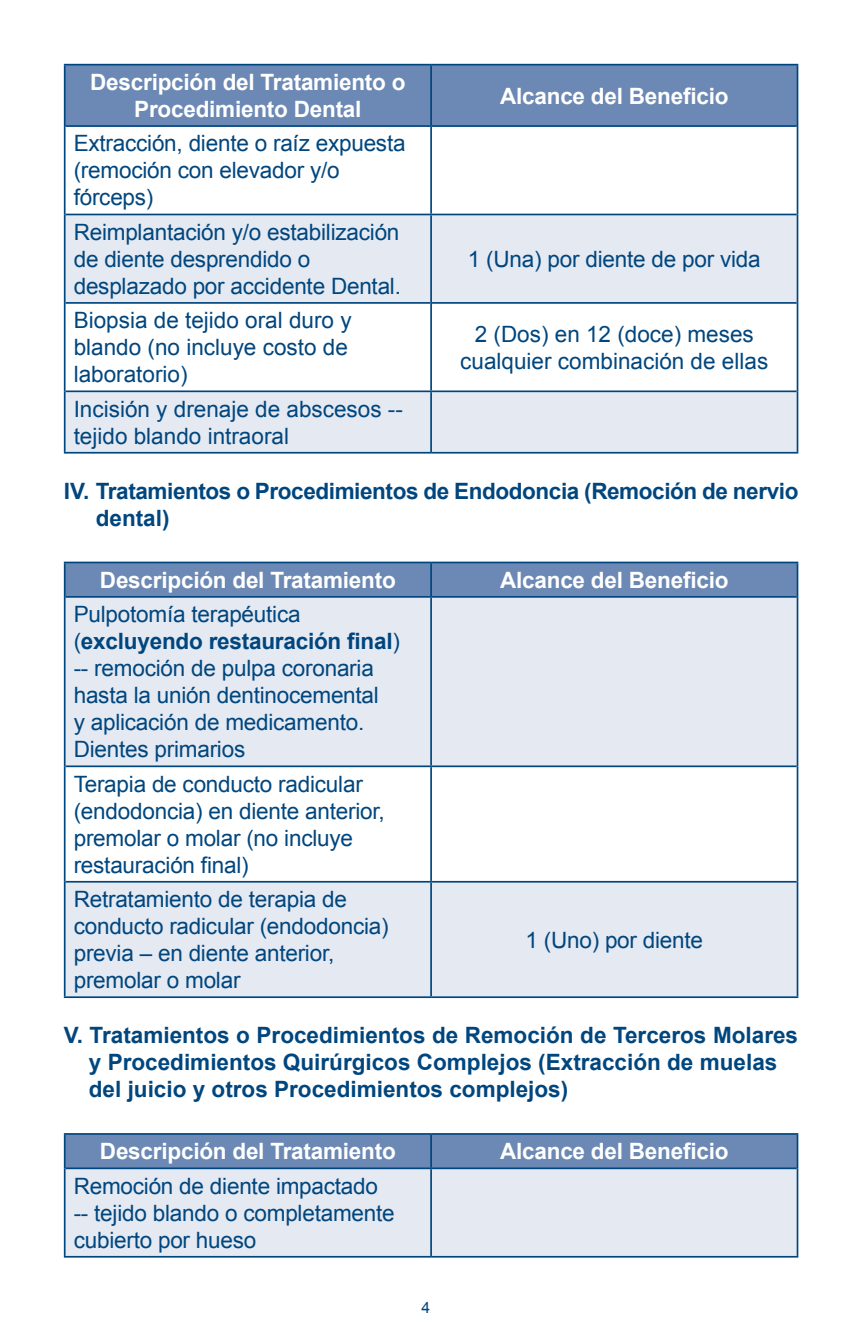
<style>
.page{position:relative;width:862px;height:1340px;background:#fff}
.page>*{position:absolute;margin:0;border:0;box-sizing:border-box;transform-origin:0 0}
.numeros{font:22.5px/27px "Arial";letter-spacing:-.01em;color:#00467e}
.numeros-2{font:700 22.5px/27px "Arial";letter-spacing:-.01em;color:#fff;text-align:center}
.texto{font:700 22.5px/27px "Arial";color:#00467e}
.texto-2{font:700 22.5px/27px "Arial";letter-spacing:-.02em;color:#00467e}
.t1{font:15.75px "Arial";color:#00467e}
.s1{font-weight:700}
</style>
<div class="page">
<div style="left:65px;top:65px;width:731px;height:60px;background:#6b89b4"></div>
<svg style="left:65px;top:215px;width:731px;height:237px;fill:#e5e9f2"></svg>
<hr style="left:64px;top:126px;width:1px;height:88px;background:#00467e">
<hr style="left:430px;top:127px;width:1px;height:87px;background:#00467e">
<hr style="left:796px;top:126px;width:1px;height:88px;background:#00467e">
<hr style="left:65px;top:214px;width:366px;height:1px;background:#00467e">
<hr style="left:431px;top:214px;width:365px;height:1px;background:#00467e">
<hr style="left:64px;top:65px;width:1px;height:61px;background:#00467e">
<hr style="left:64px;top:64px;width:367px;height:1px;background:#00467e">
<hr style="left:65px;top:125px;width:366px;height:2px;background:#00467e">
<hr style="left:64px;top:303px;width:1px;height:88px;background:#00467e">
<hr style="left:431px;top:64px;width:366px;height:1px;background:#00467e">
<hr style="left:431px;top:125px;width:365px;height:2px;background:#00467e">
<hr style="left:430px;top:65px;width:1px;height:60px;background:#00467e">
<hr style="left:65px;top:302px;width:365px;height:2px;background:#00467e">
<hr style="left:796px;top:65px;width:1px;height:61px;background:#00467e">
<hr style="left:431px;top:302px;width:365px;height:2px;background:#00467e">
<hr style="left:430px;top:303px;width:1px;height:87px;background:#00467e">
<hr style="left:796px;top:303px;width:1px;height:88px;background:#00467e">
<hr style="left:65px;top:390px;width:366px;height:2px;background:#00467e">
<hr style="left:431px;top:390px;width:365px;height:2px;background:#00467e">
<hr style="left:64px;top:214px;width:1px;height:89px;background:#00467e">
<hr style="left:64px;top:391px;width:1px;height:61px;background:#00467e">
<hr style="left:430px;top:215px;width:1px;height:88px;background:#00467e">
<hr style="left:430px;top:392px;width:1px;height:60px;background:#00467e">
<hr style="left:796px;top:214px;width:1px;height:89px;background:#00467e">
<hr style="left:796px;top:391px;width:1px;height:61px;background:#00467e">
<hr style="left:64px;top:452px;width:367px;height:1px;background:#00467e">
<hr style="left:431px;top:452px;width:366px;height:1px;background:#00467e">
<div style="left:65px;top:563px;width:731px;height:33px;background:#6b89b4"></div>
<svg style="left:65px;top:597px;width:731px;height:399px;fill:#e5e9f2"></svg>
<hr style="left:64px;top:563px;width:1px;height:34px;background:#00467e">
<hr style="left:64px;top:561px;width:367px;height:2px;background:#00467e">
<hr style="left:431px;top:561px;width:366px;height:2px;background:#00467e">
<hr style="left:430px;top:563px;width:1px;height:33px;background:#00467e">
<hr style="left:796px;top:563px;width:1px;height:34px;background:#00467e">
<hr style="left:64px;top:597px;width:1px;height:169px;background:#00467e">
<hr style="left:64px;top:881px;width:1px;height:115px;background:#00467e">
<hr style="left:65px;top:596px;width:366px;height:1px;background:#00467e">
<hr style="left:431px;top:596px;width:365px;height:1px;background:#00467e">
<hr style="left:430px;top:597px;width:1px;height:168px;background:#00467e">
<hr style="left:430px;top:882px;width:1px;height:114px;background:#00467e">
<hr style="left:796px;top:597px;width:1px;height:169px;background:#00467e">
<hr style="left:796px;top:881px;width:1px;height:115px;background:#00467e">
<hr style="left:64px;top:996px;width:367px;height:2px;background:#00467e">
<hr style="left:431px;top:996px;width:366px;height:2px;background:#00467e">
<hr style="left:64px;top:766px;width:1px;height:115px;background:#00467e">
<hr style="left:65px;top:765px;width:366px;height:2px;background:#00467e">
<hr style="left:431px;top:765px;width:365px;height:2px;background:#00467e">
<hr style="left:430px;top:767px;width:1px;height:114px;background:#00467e">
<hr style="left:796px;top:766px;width:1px;height:115px;background:#00467e">
<hr style="left:65px;top:881px;width:366px;height:1px;background:#00467e">
<hr style="left:431px;top:881px;width:365px;height:1px;background:#00467e">
<div style="left:65px;top:1134px;width:731px;height:33px;background:#6b89b4"></div>
<div style="left:65px;top:1169px;width:731px;height:86px;background:#e5e9f2"></div>
<hr style="left:64px;top:1134px;width:1px;height:34px;background:#00467e">
<hr style="left:64px;top:1133px;width:367px;height:1px;background:#00467e">
<hr style="left:431px;top:1133px;width:366px;height:1px;background:#00467e">
<hr style="left:430px;top:1134px;width:1px;height:33px;background:#00467e">
<hr style="left:796px;top:1134px;width:1px;height:34px;background:#00467e">
<hr style="left:64px;top:1168px;width:1px;height:87px;background:#00467e">
<hr style="left:65px;top:1167px;width:366px;height:2px;background:#00467e">
<hr style="left:431px;top:1167px;width:365px;height:2px;background:#00467e">
<hr style="left:430px;top:1169px;width:1px;height:86px;background:#00467e">
<hr style="left:796px;top:1168px;width:1px;height:87px;background:#00467e">
<hr style="left:64px;top:1255px;width:367px;height:2px;background:#00467e">
<hr style="left:431px;top:1255px;width:366px;height:2px;background:#00467e">
<p class="numeros-2" style="left:90px;top:69px;width:317px">Descripción del Tratamiento o<br>Procedimiento Dental</p>
<p class="numeros" style="left:74px;top:130px;width:333px">Extracción, diente o raíz expuesta (remoción con elevador y/o fórceps)</p>
<p class="numeros" style="left:74px;top:219px;width:328px">Reimplantación y/o estabilización de diente desprendido o desplazado por accidente Dental.</p>
<p class="numeros" style="left:74px;top:307px;width:279px">Biopsia de tejido oral duro y blando (no incluye costo de laboratorio)</p>
<p class="numeros-2" style="left:500px;top:83px;width:230px">Alcance del Beneficio</p>
<p class="numeros" style="left:467px;top:246px;width:294px">1 (Una) por diente de por vida</p>
<p class="numeros" style="left:460px;top:320px;width:309px;text-align:center">2 (Dos) en 12 (doce) meses cualquier combinación de ellas</p>
<p class="numeros" style="left:74px;top:395px;width:330px">Incisión y drenaje de abscesos -- tejido blando intraoral</p>
<p class="texto-2" style="left:96px;top:478px;width:703px;text-indent:-32px">IV. Tratamientos o Procedimientos de Endodoncia (Remoción de nervio dental)</p>
<p class="numeros-2" style="left:100px;top:567px;width:297px">Descripción del Tratamiento</p>
<p class="numeros-2" style="left:500px;top:567px;width:230px">Alcance del Beneficio</p>
<p class="numeros" style="left:74px;top:601px;width:327px">Pulpotomía terapéutica (<span class="s1">excluyendo restauración final</span>) -- remoción de pulpa coronaria hasta la unión dentinocemental<br>y aplicación de medicamento.<br>Dientes primarios</p>
<p class="numeros" style="left:74px;top:770px;width:312px">Terapia de conducto radicular (endodoncia) en diente anterior, premolar o molar (no incluye restauración final)</p>
<p class="numeros" style="left:74px;top:886px;width:316px">Retratamiento de terapia de conducto radicular (endodoncia) previa – en diente anterior, premolar o molar</p>
<p class="numeros" style="left:525px;top:926px;width:179px">1 (Uno) por diente</p>
<p class="texto" style="left:89px;top:1022px;width:710px;text-indent:-25px">V. Tratamientos o Procedimientos de Remoción de Terceros Molares y Procedimientos Quirúrgicos Complejos (Extracción de muelas del juicio y otros Procedimientos complejos)</p>
<p class="numeros-2" style="left:100px;top:1138px;width:297px">Descripción del Tratamiento</p>
<p class="numeros-2" style="left:500px;top:1138px;width:230px">Alcance del Beneficio</p>
<p class="numeros" style="left:74px;top:1172px;width:322px">Remoción de diente impactado -- tejido blando o completamente cubierto por hueso</p>
<p class="t1" style="left:421px;top:1297px;width:10px">4</p>
</div>
